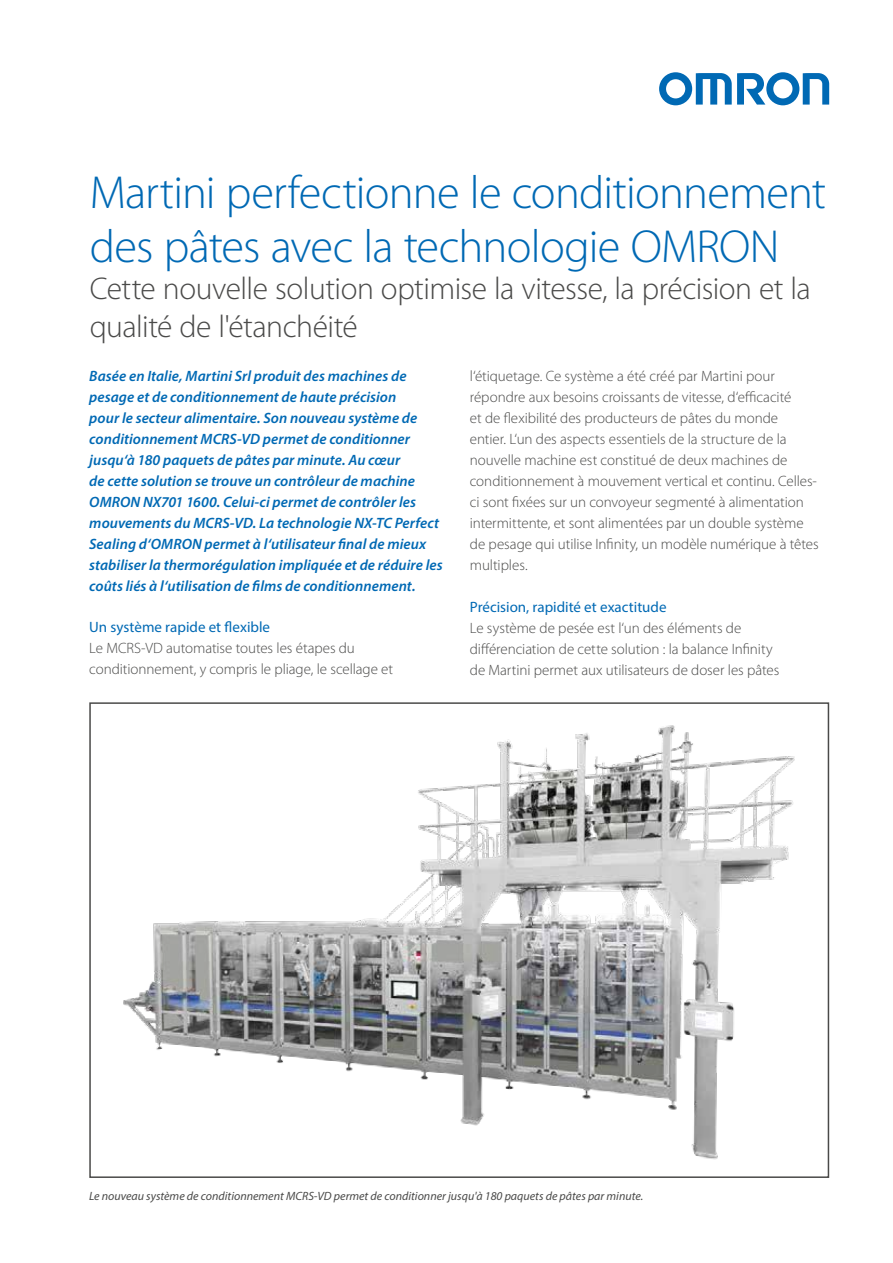
<style>
.page{position:relative;width:893px;height:1263px;background:#fff}
.page>*{position:absolute;margin:0;border:0;box-sizing:border-box;transform-origin:0 0}
.t1{font:300 46.5px/54px "Myriad Pro";letter-spacing:-.02em;color:#0069b4}
.t2{font:300 31.5px/37.5px "Myriad Pro";letter-spacing:-.015em;color:#4a4a49}
.t3{font:300 15px/21px "Myriad Pro";letter-spacing:-.005em;color:#4a4a49}
.t4{font:italic 600 15px/21px "Myriad Pro";letter-spacing:.005em;color:#0069b4}
.t5{font:15px "Myriad Pro";color:#0069b4}
.t6{font:italic 12px "Myriad Pro";color:#4a4a49}
</style>
<div class="page">
<svg style="left:659px;top:72px;width:170px;height:33px"></svg>
<img style="left:123px;top:725px;width:672px;height:435px">
<div style="left:89px;top:702px;width:740px;height:476px;border:2px solid #4a4a49"></div>
<h1 class="t1" style="left:90px;top:166px;width:738px">Martini perfectionne le conditionnement des pâtes avec la technologie OMRON</h1>
<h2 class="t2" style="left:90px;top:270px;width:723px">Cette nouvelle solution optimise la vitesse, la précision et la qualité de l'étanchéité</h2>
<p class="t4" style="left:89px;top:365px;width:355px">Basée en Italie, Martini Srl produit des machines de pesage et de conditionnement de haute précision<br>pour le secteur alimentaire. Son nouveau système de conditionnement MCRS-VD permet de conditionner jusqu‘à 180 paquets de pâtes par minute. Au cœur<br>de cette solution se trouve un contrôleur de machine OMRON NX701 1600. Celui-ci permet de contrôler les mouvements du MCRS-VD. La technologie NX-TC Perfect Sealing d‘OMRON permet à l‘utilisateur final de mieux stabiliser la thermorégulation impliquée et de réduire les coûts liés à l‘utilisation de films de conditionnement.</p>
<p class="t5" style="left:89px;top:617px;width:182px">Un système rapide et flexible</p>
<p class="t3" style="left:89px;top:637px;width:305px">Le MCRS-VD automatise toutes les étapes du conditionnement, y compris le pliage, le scellage et</p>
<p class="t3" style="left:470px;top:366px;width:350px">l‘étiquetage. Ce système a été créé par Martini pour répondre aux besoins croissants de vitesse, d‘efficacité<br>et de flexibilité des producteurs de pâtes du monde<br>entier. L‘un des aspects essentiels de la structure de la nouvelle machine est constitué de deux machines de conditionnement à mouvement vertical et continu. Celles&shy;ci sont fixées sur un convoyeur segmenté à alimentation intermittente, et sont alimentées par un double système de pesage qui utilise Infinity, un modèle numérique à têtes multiples.</p>
<p class="t5" style="left:470px;top:598px;width:198px">Précision, rapidité et exactitude</p>
<p class="t3" style="left:470px;top:618px;width:311px">Le système de pesée est l‘un des éléments de différenciation de cette solution : la balance Infinity de Martini permet aux utilisateurs de doser les pâtes</p>
<p class="t6" style="left:89px;top:1188px;width:556px">Le nouveau système de conditionnement MCRS-VD permet de conditionner jusqu'à 180 paquets de pâtes par minute.</p>
</div>
